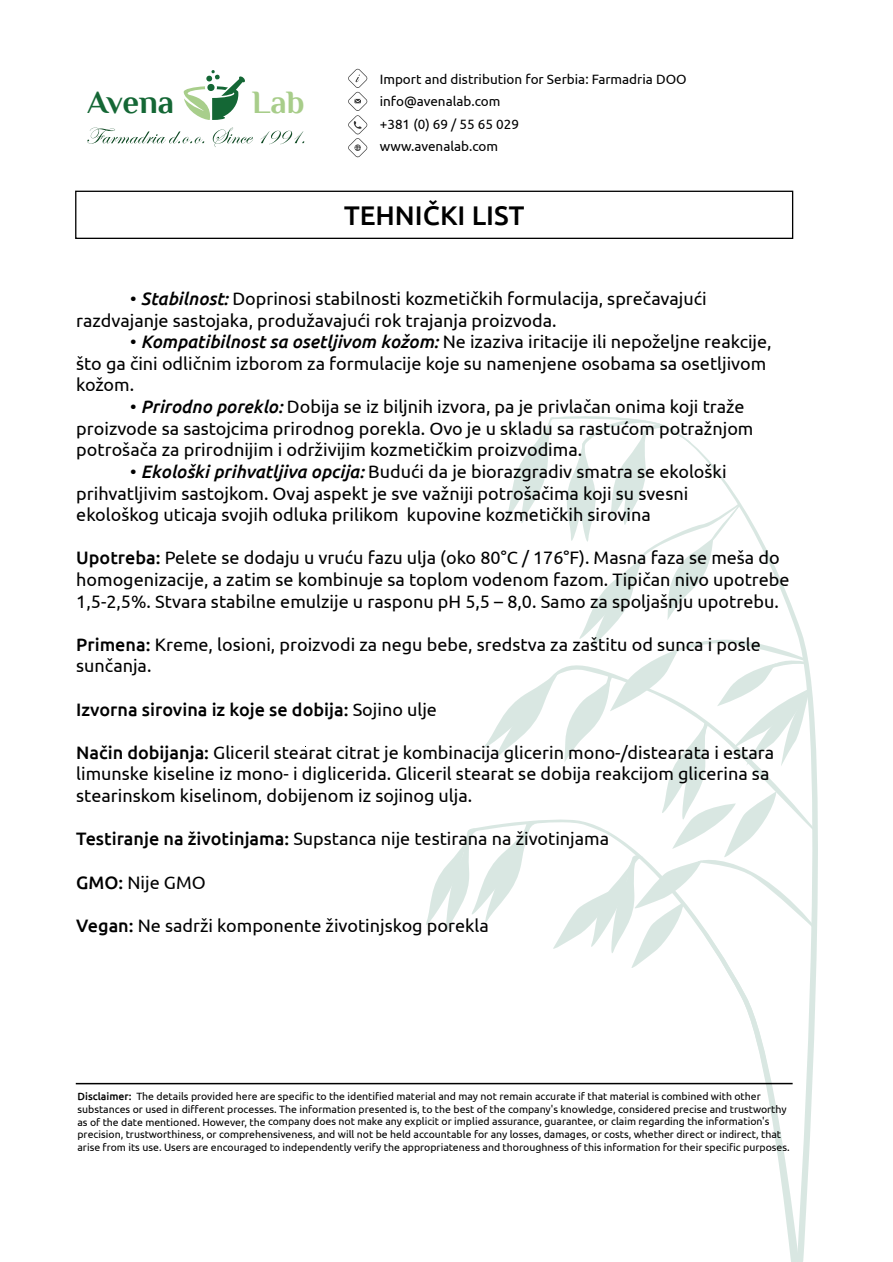
<style>
.page{position:relative;width:893px;height:1262px;background:#fff}
.page>*{position:absolute;margin:0;border:0;box-sizing:border-box;transform-origin:0 0}
.t1{font:700 32.55px "Philosopher";letter-spacing:-.005em;color:#146735}
.t2{font:700 32.55px "Philosopher";color:#a8cd8a}
.t3{font:500 27px "Ubuntu";color:#000}
.t4{font:18px/21.6px "Ubuntu";color:#000}
.t5{font:500 18px "Ubuntu";color:#000}
.t6{font:13.5px/22.5px "Ubuntu";color:#000}
.t7{font:10.5px/12.6px "Ubuntu";color:#000}
.s1{font-weight:500;font-style:italic}
.s2{font-weight:500}
.s3{font-weight:400}
</style>
<div class="page">
<div style="left:75px;top:191px;width:718px;height:48px;background:#fff;border:1px solid #000"></div>
<svg style="left:799px;top:753px;width:18px;height:508px"></svg>
<svg style="left:466px;top:972px;width:333px;height:289px"></svg>
<svg style="left:426px;top:416px;width:387px;height:556px"></svg>
<hr style="left:76px;top:1082px;width:716px;height:2px;background:#000">
<svg style="left:183px;top:70px;width:62px;height:50px"></svg>
<svg style="left:348px;top:69px;width:19px;height:88px"></svg>
<svg style="left:87px;top:127px;width:117px;height:17px"></svg>
<svg style="left:213px;top:128px;width:40px;height:19px"></svg>
<svg style="left:260px;top:131px;width:44px;height:13px"></svg>
<h1 class="t1" style="left:87px;top:85px;width:88px">Avena</h1>
<h1 class="t2" style="left:252px;top:85px;width:54px">Lab</h1>
<p class="t6" style="left:380px;top:67px;width:308px">Import and distribution for Serbia: Farmadria DOO info@avenalab.com<br>+381 (0) 69 / 55 65 029<br>www.avenalab.com</p>
<h2 class="t3" style="left:344px;top:199px;width:182px">TEHNIČKI LIST</h2>
<p class="t4" style="left:76px;top:287px;width:632px;text-indent:54px">• <span class="s1">Stabilnost:</span> Doprinosi stabilnosti kozmetičkih formulacija, sprečavajući razdvajanje sastojaka, produžavajući rok trajanja proizvoda.</p>
<p class="t4" style="left:76px;top:330px;width:696px;text-indent:54px">• <span class="s1">Kompatibilnost sa osetljivom kožom:</span> Ne izaziva iritacije ili nepoželjne reakcije, što ga čini odličnim izborom za formulacije koje su namenjene osobama sa osetljivom kožom.</p>
<p class="t4" style="left:76px;top:395px;width:678px;text-indent:54px">• <span class="s1">Prirodno poreklo:</span> Dobija se iz biljnih izvora, pa je privlačan onima koji traže proizvode sa sastojcima prirodnog porekla. Ovo je u skladu sa rastućom potražnjom potrošača za prirodnijim i održivijim kozmetičkim proizvodima.</p>
<p class="t4" style="left:76px;top:460px;width:651px;text-indent:54px">• <span class="s1">Ekološki prihvatljiva opcija:</span> Budući da je biorazgradiv smatra se ekološki prihvatljivim sastojkom. Ovaj aspekt je sve važniji potrošačima koji su svesni ekološkog uticaja svojih odluka prilikom kupovine kozmetičkih sirovina</p>
<p class="t4" style="left:76px;top:546px;width:714px"><span class="s2">Upotreba:</span> Pelete se dodaju u vruću fazu ulja (oko 80°C / 176°F). Masna faza se meša do homogenizacije, a zatim se kombinuje sa toplom vodenom fazom. Tipičan nivo upotrebe<br>1,5-2,5%. Stvara stabilne emulzije u rasponu pH 5,5 – 8,0. Samo za spoljašnju upotrebu.</p>
<p class="t4" style="left:76px;top:633px;width:686px"><span class="s2">Primena:</span> Kreme, losioni, proizvodi za negu bebe, sredstva za zaštitu od sunca i posle sunčanja.</p>
<p class="t5" style="left:76px;top:698px;width:362px">Izvorna sirovina iz koje se dobija: <span class="s3">Sojino ulje</span></p>
<p class="t4" style="left:76px;top:741px;width:699px"><span class="s2">Način dobijanja:</span> Gliceril stearat citrat je kombinacija glicerin mono-/distearata i estara limunske kiseline iz mono- i diglicerida. Gliceril stearat se dobija reakcijom glicerina sa stearinskom kiselinom, dobijenom iz sojinog ulja.</p>
<p class="t4" style="left:76px;top:827px;width:534px"><span class="s2">Testiranje na životinjama:</span> Supstanca nije testirana na životinjama</p>
<p class="t4" style="left:76px;top:870px;width:131px"><span class="s2">GMO:</span> Nije GMO</p>
<p class="t4" style="left:76px;top:914px;width:414px"><span class="s2">Vegan:</span> Ne sadrži komponente životinjskog porekla</p>
<p class="t7" style="left:77px;top:1089px;width:713px"><span class="s2">Disclaimer:</span> The details provided here are specific to the identified material and may not remain accurate if that material is combined with other substances or used in different processes. The information presented is, to the best of the company's knowledge, considered precise and trustworthy as of the date mentioned. However, the company does not make any explicit or implied assurance, guarantee, or claim regarding the information's precision, trustworthiness, or comprehensiveness, and will not be held accountable for any losses, damages, or costs, whether direct or indirect, that arise from its use. Users are encouraged to independently verify the appropriateness and thoroughness of this information for their specific purposes.</p>
</div>
